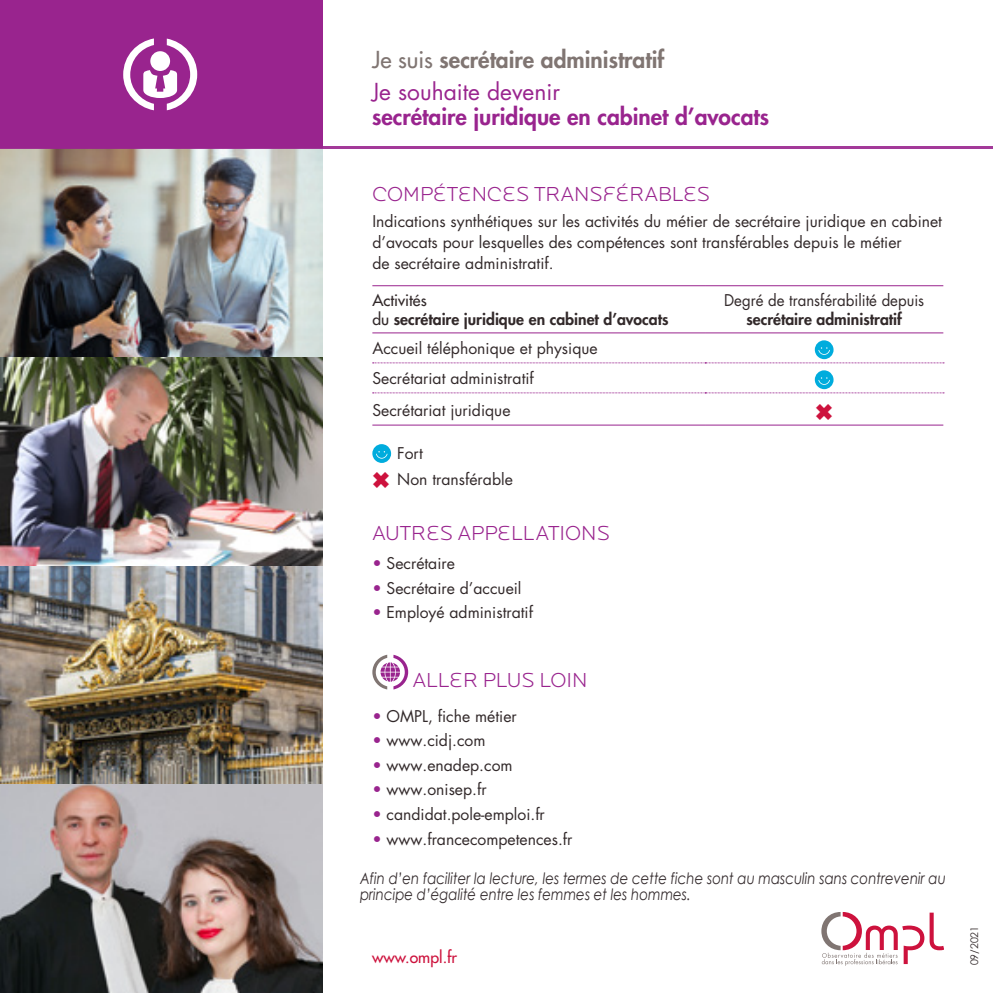
<style>
.page{position:relative;width:993px;height:993px;background:#fff}
.page>*{position:absolute;margin:0;border:0;box-sizing:border-box;transform-origin:0 0}
.TITRE_2{font:800 22.75px/32px "Futura Std";color:#807572}
.TITRE_2-2{font:800 22.75px "Futura Std";color:#99248e}
._1_TITRE_cdv{font:300 21px "Locator Display";color:#99248e}
._1_TITRE_allerpluslo{font:300 21px "Locator Display";color:#99248e}
.TEXTE{font:15.75px/21px "Futura Std";color:#32292a}
.t1{font:italic 15.75px/16.1px "Century Gothic";color:#342b2d;scale:.85 1}
.TEXTE_tableau_fag{font:15.75px "Futura Std";color:#32292a}
.TEXTE_tableau_centre{font:15.75px/19.2px "Futura Std";color:#32292a;text-align:center;scale:.95 1}
.TITRE_tableau_fag{font:800 15.75px/19.2px "Futura Std";color:#32292a}
.t2{font:500 15.75px "Futura Std";color:#cd123d}
.t3{font:10.5px "Century Gothic";color:#32292a}
.s1{font-weight:500}
.s2{font-weight:400;color:#99248e}
.s3{font-weight:800}
.s4{color:#cd123d}
.s5{color:#99248e}
</style>
<div class="page">
<div style="left:0;top:0;width:322px;height:149px;background:#99248e"></div>
<img style="left:0;top:149px;width:322px;height:843px">
<svg style="left:123px;top:38px;width:74px;height:72px"></svg>
<hr style="left:0;top:146px;width:992px;height:3px;background:#99248e">
<svg style="left:821px;top:912px;width:121px;height:53px"></svg>
<hr style="left:372px;top:285px;width:332px;height:1px;background:#99248e">
<hr style="left:704px;top:285px;width:239px;height:1px;background:#99248e">
<hr style="left:372px;top:332px;width:332px;height:1px;background:#99248e">
<hr style="left:704px;top:332px;width:239px;height:1px;background:#99248e">
<hr style="left:372px;top:424px;width:332px;height:1px;background:#99248e">
<hr style="left:704px;top:424px;width:239px;height:1px;background:#99248e">
<svg style="left:372px;top:340px;width:571px;height:23px"></svg>
<svg style="left:372px;top:370px;width:571px;height:23px"></svg>
<svg style="left:372px;top:444px;width:19px;height:19px"></svg>
<svg style="left:372px;top:654px;width:36px;height:35px"></svg>
<p class="TITRE_2" style="left:372px;top:43px;width:293px"><span class="s1">Je suis</span> secrétaire administratif<br><span class="s2">Je souhaite devenir</span></p>
<p class="TITRE_2-2" style="left:372px;top:102px;width:398px">secrétaire juridique en cabinet d’avocats</p>
<p class="_1_TITRE_cdv" style="left:372px;top:181px;width:339px">COMPÉTENCES TRANSFÉRABLES</p>
<p class="TEXTE" style="left:372px;top:210px;width:571px">Indications synthétiques sur les activités du métier de secrétaire juridique en cabinet d’avocats pour lesquelles des compétences sont transférables depuis le métier<br>de secrétaire administratif.</p>
<p class="TITRE_tableau_fag" style="left:372px;top:290px;width:297px"><span class="s1">Activités<br>du</span> secrétaire juridique en cabinet d’avocats</p>
<p class="TEXTE_tableau_centre" style="left:723px;top:291px;width:212px">Degré de transférabilité depuis <span class="s3">secrétaire administratif</span></p>
<p class="TEXTE_tableau_fag" style="left:372px;top:338px;width:227px">Accueil téléphonique et physique</p>
<p class="TEXTE_tableau_fag" style="left:372px;top:368px;width:163px">Secrétariat administratif</p>
<p class="TEXTE_tableau_fag" style="left:372px;top:399px;width:140px">Secrétariat juridique</p>
<p class="TEXTE" style="left:397px;top:443px;width:27px">Fort</p>
<p class="TEXTE" style="left:372px;top:469px;width:142px"><span class="s4">✖</span> Non transférable</p>
<p class="_1_TITRE_cdv" style="left:372px;top:519px;width:239px">AUTRES APPELLATIONS</p>
<p class="TEXTE" style="left:372px;top:552px;width:84px"><span class="s5">•</span> Secrétaire</p>
<p class="TEXTE" style="left:372px;top:577px;width:151px"><span class="s5">•</span> Secrétaire d’accueil</p>
<p class="TEXTE" style="left:372px;top:601px;width:162px"><span class="s5">•</span> Employé administratif</p>
<p class="_1_TITRE_allerpluslo" style="left:412px;top:667px;width:176px">ALLER PLUS LOIN</p>
<p class="TEXTE" style="left:372px;top:705px;width:146px"><span class="s5">•</span> OMPL, fiche métier</p>
<p class="TEXTE" style="left:372px;top:729px;width:115px"><span class="s5">•</span> www.cidj.com</p>
<p class="TEXTE" style="left:372px;top:754px;width:142px"><span class="s5">•</span> www.enadep.com</p>
<p class="TEXTE" style="left:372px;top:778px;width:116px"><span class="s5">•</span> www.onisep.fr</p>
<p class="TEXTE" style="left:372px;top:803px;width:174px"><span class="s5">•</span> candidat.pole-emploi.fr</p>
<p class="TEXTE" style="left:372px;top:828px;width:201px"><span class="s5">•</span> www.francecompetences.fr</p>
<p class="t1" style="left:360px;top:870px;width:690px">Afin d’en faciliter la lecture, les termes de cette fiche sont au masculin sans contrevenir au principe d’égalité entre les femmes et les hommes.</p>
<p class="t2" style="left:372px;top:947px;width:86px">www.ompl.fr</p>
<p class="t3" style="left:966px;top:965px;width:41px;rotate:-90deg">09/2021</p>
</div>
